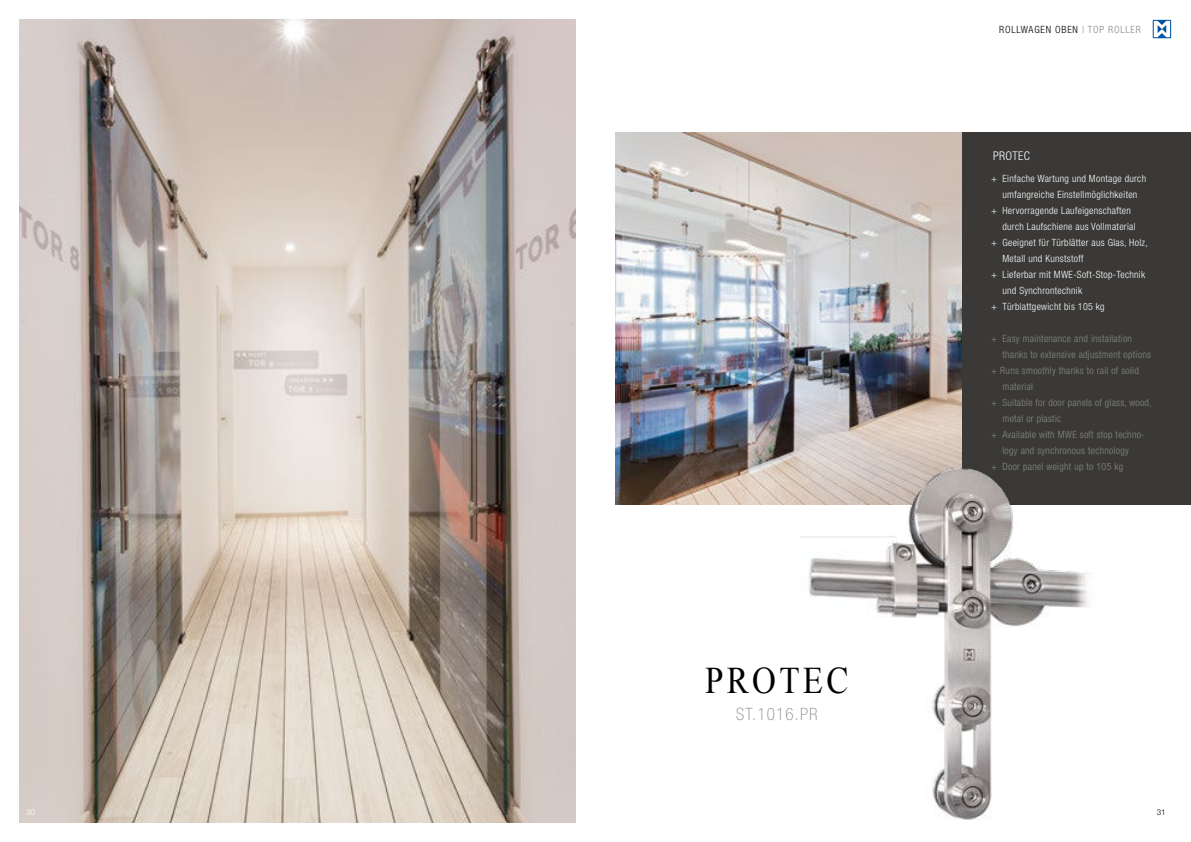
<style>
.page{position:relative;width:1191px;height:842px;background:#fff}
.page>*{position:absolute;margin:0;border:0;box-sizing:border-box;transform-origin:0 0}
.t1{font:37.5px "Iskoola Pota";letter-spacing:.1em;color:#000;scale:.88 1}
.t2{font:100 condensed 17px "Helvetica Neue";letter-spacing:.07em;color:#878786}
.t3{font:300 condensed 12px "Helvetica Neue";letter-spacing:.03em;color:#fff}
.t4{font:300 condensed 10px "Helvetica Neue";letter-spacing:.03em;color:#fff}
.t5{font:300 condensed 10px "Helvetica Neue";letter-spacing:.03em;color:#878786}
.t6{font:300 condensed 10px "Helvetica Neue";letter-spacing:.08em;color:#000}
.t7{font:300 8px "Helvetica Neue";color:#fff}
.t8{font:300 8px "Helvetica Neue";color:#000}
.s1{color:#878786}
</style>
<div class="page">
<img style="left:20px;top:20px;width:555px;height:802px">
<div style="left:961px;top:132px;width:230px;height:373px;background:#3a3938"></div>
<img style="left:615px;top:132px;width:346px;height:373px">
<img style="left:800px;top:454px;width:289px;height:366px">
<svg style="left:1152px;top:20px;width:19px;height:18px"></svg>
<svg style="left:1153px;top:21px;width:17px;height:16px"></svg>
<p class="t6" style="left:999px;top:26px;width:143px">ROLLWAGEN OBEN <span class="s1">| TOP ROLLER</span></p>
<h1 class="t1" style="left:705px;top:667px;width:164px">PROTEC</h1>
<h2 class="t2" style="left:736px;top:707px;width:83px">ST.1016.PR</h2>
<p class="t3" style="left:993px;top:151px;width:39px">PROTEC</p>
<p class="t4" style="left:991px;top:175px;width:156px">+ Einfache Wartung und Montage durch</p>
<p class="t4" style="left:1002px;top:191px;width:136px">umfangreiche Einstellmöglichkeiten</p>
<p class="t4" style="left:991px;top:207px;width:141px">+ Hervorragende Laufeigenschaften</p>
<p class="t4" style="left:1002px;top:223px;width:134px">durch Laufschiene aus Vollmaterial</p>
<p class="t4" style="left:991px;top:239px;width:158px">+ Geeignet für Türblätter aus Glas, Holz,</p>
<p class="t4" style="left:1002px;top:255px;width:82px">Metall und Kunststoff</p>
<p class="t4" style="left:991px;top:271px;width:155px">+ Lieferbar mit MWE-Soft-Stop-Technik</p>
<p class="t4" style="left:1002px;top:287px;width:81px">und Synchrontechnik</p>
<p class="t4" style="left:991px;top:303px;width:115px">+ Türblattgewicht bis 105 kg</p>
<p class="t5" style="left:991px;top:335px;width:142px">+ Easy maintenance and installation</p>
<p class="t5" style="left:1002px;top:351px;width:150px">thanks to extensive adjustment options</p>
<p class="t5" style="left:991px;top:367px;width:149px">+ Runs smoothly thanks to rail of solid</p>
<p class="t5" style="left:1002px;top:383px;width:32px">material</p>
<p class="t5" style="left:991px;top:399px;width:162px">+ Suitable for door panels of glass, wood,</p>
<p class="t5" style="left:1002px;top:415px;width:60px">metal or plastic</p>
<p class="t5" style="left:991px;top:431px;width:155px">+ Available with MWE soft stop techno-</p>
<p class="t5" style="left:1002px;top:447px;width:128px">logy and synchronous technology</p>
<p class="t5" style="left:991px;top:463px;width:133px">+ Door panel weight up to 105 kg</p>
<p class="t7" style="left:26px;top:810px;width:10px">30</p>
<p class="t8" style="left:1156px;top:810px;width:10px">31</p>
</div>
